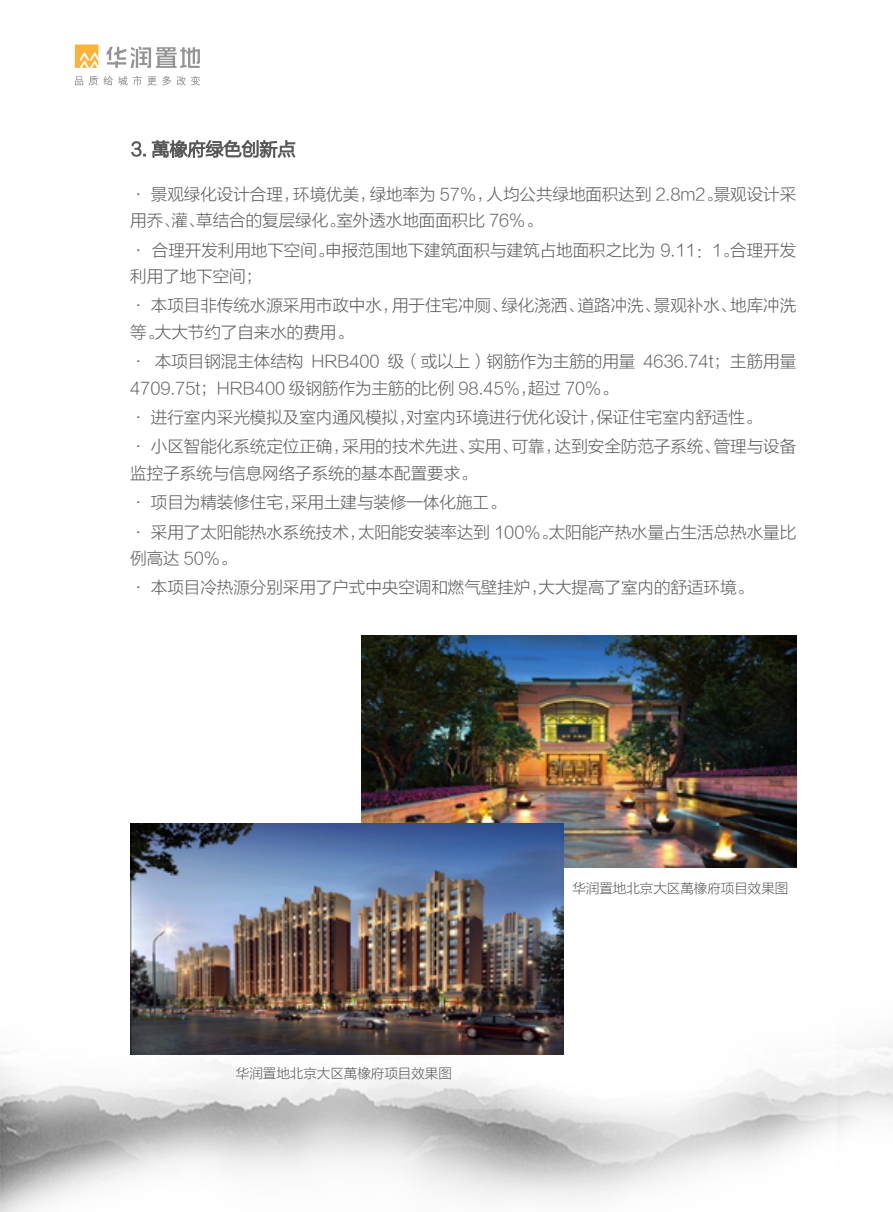
<style>
.page{position:relative;width:893px;height:1212px;background:#fff}
.page>*{position:absolute;margin:0;border:0;box-sizing:border-box;transform-origin:0 0}
.t1{font:18px "FZLTXHK GBK1 0";color:#595959}
.t2{font:16.5px/26.4px "FZLTXHK GBK1 0";color:#595959}
.t3{font:13.5px "FZLTXHK GBK1 0";color:#595959}
</style>
<div class="page">
<img style="left:0;top:1038px;width:893px;height:174px">
<svg style="left:131px;top:141px;width:15px;height:16px"></svg>
<svg style="left:152px;top:140px;width:143px;height:18px"></svg>
<img style="left:361px;top:635px;width:435px;height:232px">
<img style="left:130px;top:823px;width:434px;height:231px">
<svg style="left:75px;top:76px;width:8px;height:10px"></svg>
<svg style="left:89px;top:76px;width:9px;height:9px"></svg>
<svg style="left:104px;top:76px;width:96px;height:10px"></svg>
<svg style="left:107px;top:47px;width:93px;height:21px"></svg>
<svg style="left:75px;top:45px;width:23px;height:23px"></svg>
<p class="t1" style="left:131px;top:139px;width:166px">3. 萬橡府绿色创新点</p>
<p class="t2" style="left:130px;top:181px;width:667px">· 景观绿化设计合理，环境优美，绿地率为 57%，人均公共绿地面积达到 2.8m2。景观设计采用乔、灌、草结合的复层绿化。室外透水地面面积比 76%。</p>
<p class="t2" style="left:130px;top:237px;width:668px">· 合理开发利用地下空间。申报范围地下建筑面积与建筑占地面积之比为 9.11：1。合理开发利用了地下空间；</p>
<p class="t2" style="left:130px;top:293px;width:667px">· 本项目非传统水源采用市政中水，用于住宅冲厕、绿化浇洒、道路冲洗、景观补水、地库冲洗等。大大节约了自来水的费用。</p>
<p class="t2" style="left:130px;top:349px;width:667px">· 本项目钢混主体结构 HRB400 级（或以上）钢筋作为主筋的用量 4636.74t；主筋用量<br>4709.75t；HRB400 级钢筋作为主筋的比例 98.45%，超过 70%。</p>
<p class="t2" style="left:130px;top:403px;width:667px;line-height:29.4px">· 进行室内采光模拟及室内通风模拟，对室内环境进行优化设计，保证住宅室内舒适性。<br>· 小区智能化系统定位正确，采用的技术先进、实用、可靠，达到安全防范子系统、管理与设备</p>
<p class="t2" style="left:130px;top:459px;width:667px;line-height:29.4px">监控子系统与信息网络子系统的基本配置要求。<br>· 项目为精装修住宅，采用土建与装修一体化施工。<br>· 采用了太阳能热水系统技术，太阳能安装率达到 100%。太阳能产热水量占生活总热水量比</p>
<p class="t2" style="left:130px;top:544px;width:624px;line-height:29.4px">例高达 50%。<br>· 本项目冷热源分别采用了户式中央空调和燃气壁挂炉，大大提高了室内的舒适环境。</p>
<p class="t3" style="left:236px;top:1066px;width:218px">华润置地北京大区萬橡府项目效果图</p>
<p class="t3" style="left:572px;top:881px;width:217px">华润置地北京大区萬橡府项目效果图</p>
</div>
